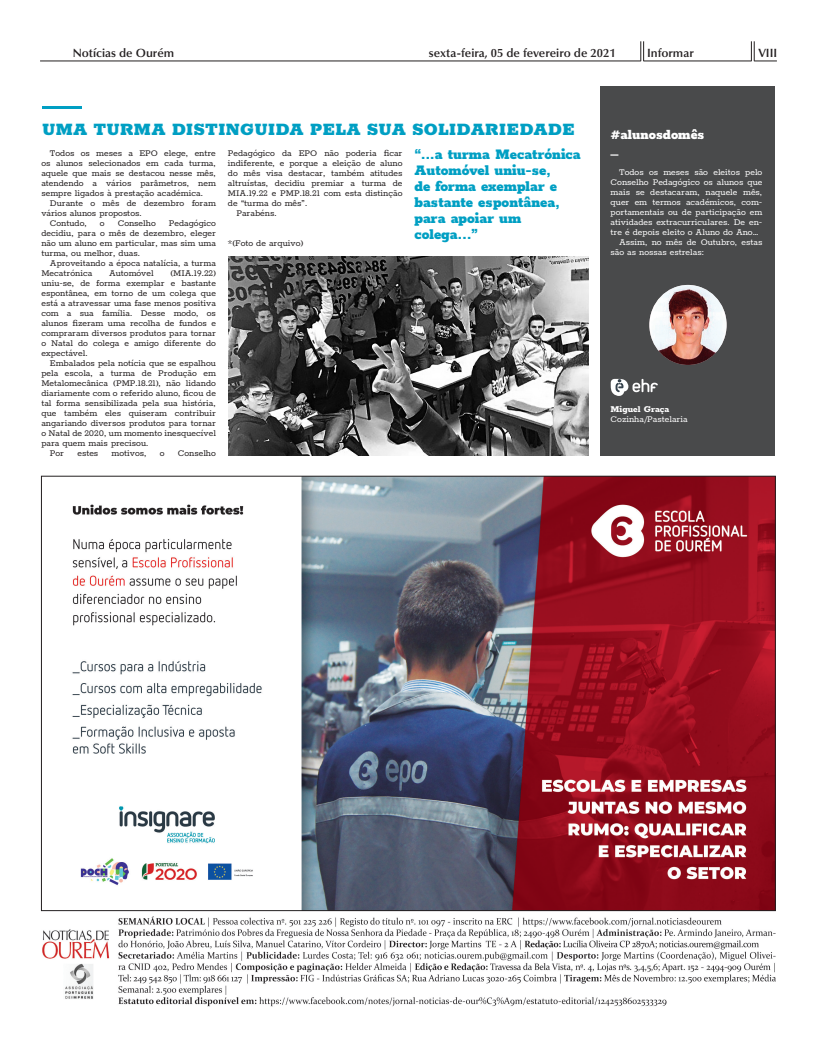
<style>
.page{position:relative;width:817px;height:1049px;background:#fff}
.page>*{position:absolute;margin:0;border:0;box-sizing:border-box;transform-origin:0 0}
.t1{font:900 19px "Rokkitt";color:#009fc3}
.t2{font:900 16px/16px "Rokkitt";color:#009fc3}
.t3{font:900 15px/15px "Rokkitt";color:#fff}
.t4{font:600 12px "Optima LT Std";color:#231f20}
.t5{font:10px/10px "Rokkitt";color:#231f20;text-align:justify}
.t6{font:10px "Rokkitt";color:#fff}
.t7{font:800 10px "Rokkitt";color:#fff}
</style>
<div class="page">
<hr style="left:643px;top:61px;width:108px;height:1px;background:#231f20">
<hr style="left:40px;top:61px;width:600px;height:1px;background:#231f20">
<svg style="left:751px;top:41px;width:25px;height:21px"></svg>
<svg style="left:640px;top:41px;width:4px;height:20px"></svg>
<img style="left:42px;top:916px;width:733px;height:91px">
<img style="left:72px;top:478px;width:701px;height:431px">
<div style="left:600px;top:86px;width:175px;height:370px;background:#494a4b"></div>
<img style="left:649px;top:285px;width:77px;height:80px">
<svg style="left:610px;top:379px;width:48px;height:17px"></svg>
<hr style="left:42px;top:106px;width:40px;height:3px;background:#009fc3">
<img style="left:228px;top:256px;width:360px;height:199px">
<p class="t4" style="left:73px;top:46px;width:103px">Notícias de Ourém</p>
<p class="t4" style="left:429px;top:46px;width:188px">sexta-feira, 05 de fevereiro de 2021</p>
<p class="t4" style="left:647px;top:46px;width:48px">Informar</p>
<p class="t4" style="left:758px;top:46px;width:20px">VIII</p>
<h1 class="t1" style="left:42px;top:113px;width:534px">UMA TURMA DISTINGUIDA PELA SUA SOLIDARIEDADE</h1>
<h2 class="t2" style="left:414px;top:145px;width:168px">“...a turma Mecatrónica<br>Automóvel uniu-se,<br>de forma exemplar e bastante espontânea, para apoiar um colega...”</h2>
<p class="t5" style="left:228px;top:148px;width:176px">Pedagógico da EPO não poderia ficar</p>
<p class="t5" style="left:228px;top:158px;width:176px">indiferente, e porque a eleição de aluno</p>
<p class="t5" style="left:228px;top:168px;width:176px">do mês visa destacar, também atitudes</p>
<p class="t5" style="left:228px;top:178px;width:176px">altruístas, decidiu premiar a turma de</p>
<p class="t5" style="left:228px;top:188px;width:176px">MIA.19.22 e PMP.18.21 com esta distinção</p>
<p class="t5" style="left:228px;top:198px;width:81px">de “turma do mês”.</p>
<p class="t5" style="left:236px;top:208px;width:42px">Parabéns.</p>
<p class="t5" style="left:228px;top:238px;width:77px">*(Foto de arquivo)</p>
<p class="t5" style="left:41px;top:148px;width:176px;text-indent:8px">Todos os meses a EPO elege, entre os alunos selecionados em cada turma, aquele que mais se destacou nesse mês, atendendo a vários parâmetros, nem sempre ligados à prestação académica.</p>
<p class="t5" style="left:50px;top:198px;width:167px">Durante o mês de dezembro foram</p>
<p class="t5" style="left:41px;top:208px;width:102px">vários alunos propostos.</p>
<p class="t5" style="left:50px;top:218px;width:38px">Contudo,</p>
<p class="t5" style="left:100px;top:218px;width:6px">o</p>
<p class="t5" style="left:118px;top:218px;width:40px">Conselho</p>
<p class="t5" style="left:41px;top:218px;width:176px;text-indent:127px">Pedagógico decidiu, para o mês de dezembro, eleger não um aluno em particular, mas sim uma turma, ou melhor, duas.</p>
<p class="t5" style="left:41px;top:258px;width:176px;text-indent:8px">Aproveitando a época natalícia, a turma<br>Mecatrónica</p>
<p class="t5" style="left:109px;top:268px;width:46px">Automóvel</p>
<p class="t5" style="left:41px;top:268px;width:176px;text-indent:129px">(MIA.19.22) uniu-se, de forma exemplar e bastante espontânea, em torno de um colega que está a atravessar uma fase menos positiva com a sua família. Desse modo, os alunos fizeram uma recolha de fundos e compraram diversos produtos para tornar o Natal do colega e amigo diferente do expectável.</p>
<p class="t5" style="left:50px;top:358px;width:167px">Embalados pela notícia que se espalhou</p>
<p class="t5" style="left:41px;top:368px;width:176px">pela escola, a turma de Produção em</p>
<p class="t5" style="left:41px;top:378px;width:176px">Metalomecânica (PMP.18.21), não lidando</p>
<p class="t5" style="left:41px;top:388px;width:176px">diariamente com o referido aluno, ficou de</p>
<p class="t5" style="left:41px;top:398px;width:176px">tal forma sensibilizada pela sua história,</p>
<p class="t5" style="left:41px;top:408px;width:176px">que também eles quiseram contribuir</p>
<p class="t5" style="left:41px;top:418px;width:176px">angariando diversos produtos para tornar</p>
<p class="t5" style="left:41px;top:428px;width:176px">o Natal de 2020, um momento inesquecível</p>
<p class="t5" style="left:41px;top:438px;width:109px">para quem mais precisou.</p>
<p class="t5" style="left:50px;top:448px;width:16px">Por</p>
<p class="t5" style="left:77px;top:448px;width:22px">estes</p>
<p class="t5" style="left:111px;top:448px;width:36px">motivos,</p>
<p class="t5" style="left:160px;top:448px;width:6px">o</p>
<p class="t5" style="left:178px;top:448px;width:40px">Conselho</p>
<h3 class="t3" style="left:610px;top:125px;width:95px">#alunosdomês _</h3>
<p class="t6" style="left:619px;top:165px;width:145px">Todos os meses são eleitos pelo</p>
<p class="t6" style="left:610px;top:175px;width:153px">Conselho Pedagógico os alunos que</p>
<p class="t6" style="left:610px;top:185px;width:153px">mais se destacaram, naquele mês,</p>
<p class="t6" style="left:610px;top:195px;width:153px">quer em termos académicos, com-</p>
<p class="t6" style="left:610px;top:205px;width:153px">portamentais ou de participação em</p>
<p class="t6" style="left:610px;top:215px;width:153px">atividades extracurriculares. De en-</p>
<p class="t6" style="left:610px;top:225px;width:149px">tre é depois eleito o Aluno do Ano…</p>
<p class="t6" style="left:619px;top:235px;width:145px">Assim, no mês de Outubro, estas</p>
<p class="t6" style="left:610px;top:245px;width:95px">são as nossas estrelas:</p>
<p class="t7" style="left:610px;top:401px;width:60px">Miguel Graça</p>
<p class="t6" style="left:610px;top:412px;width:79px">Cozinha/Pastelaria</p>
</div>
